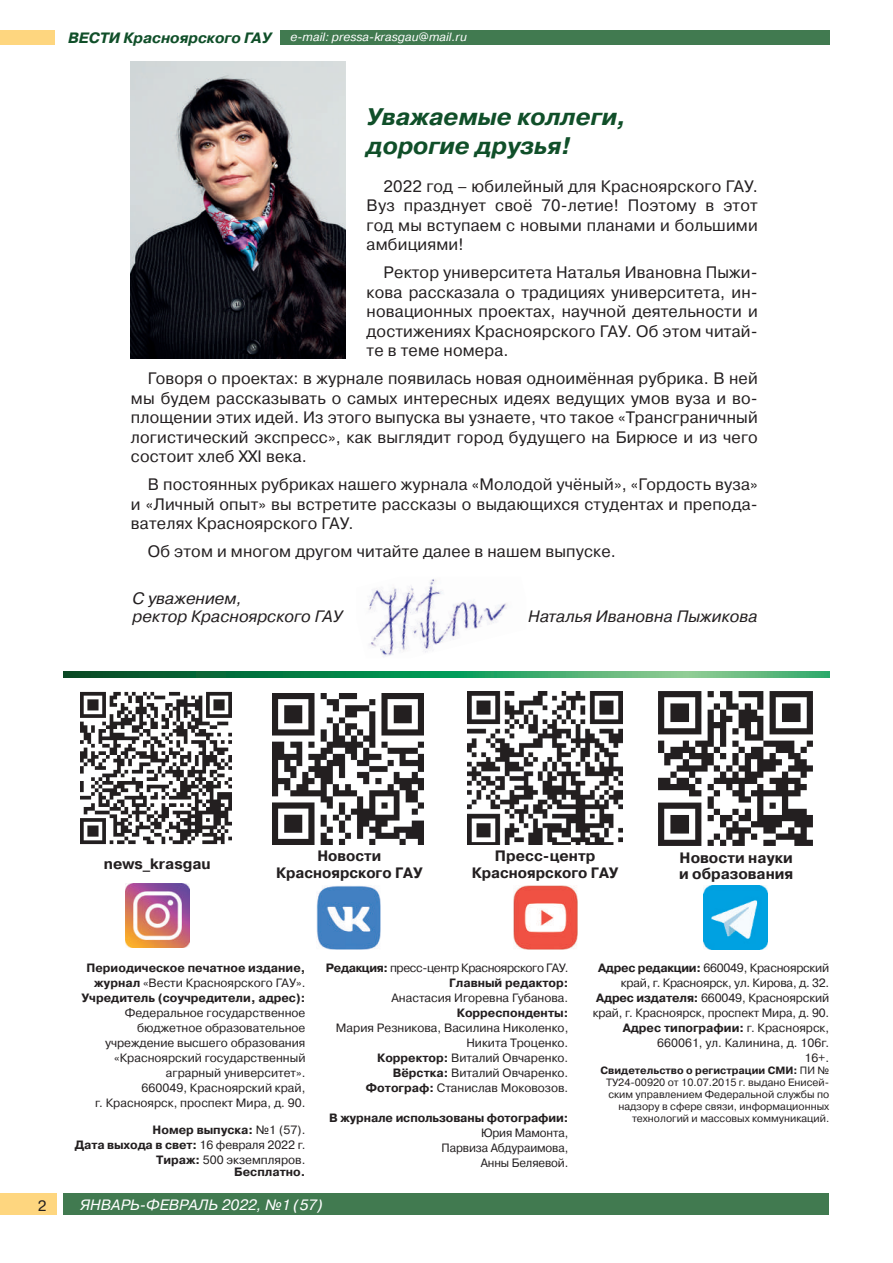
<style>
.page{position:relative;width:893px;height:1263px;background:#fff}
.page>*{position:absolute;margin:0;border:0;box-sizing:border-box;transform-origin:0 0}
.t1{font:italic 700 24px/28.5px "Pragmatica C";color:#104f29}
.t2{font:16.5px/19.5px "Pragmatica WINC";letter-spacing:.01em;color:#231f20;text-align:justify}
.t3{font:italic 16.5px/18px "Pragmatica C";color:#231f20}
.t4{font:700 15px/16.5px "Pragmatica WINC";color:#231f20;text-align:center}
.t5{font:italic 15px "Pragmatica C";color:#fff}
.t6{font:italic 700 15px "Pragmatica C";color:#104f29}
.t7{font:15px "Pragmatica WINC";color:#231f20}
.t8{font:12px/15px "Pragmatica WINC";color:#231f20;text-align:right}
.t9{font:700 12px/15px "Pragmatica WINC";color:#231f20;text-align:right}
.t10{font:12px/15px "Pragmatica WINC";letter-spacing:-.03em;color:#231f20;text-align:right}
.t11{font:italic 12px "Pragmatica C";color:#fff}
.t12{font:10.5px/12px "Pragmatica WINC";color:#231f20;text-align:right}
.s1{font-weight:400}
.s2{font-weight:700}
</style>
<div class="page">
<div style="left:64px;top:1194px;width:765px;height:21px;background:#417a50"></div>
<div style="left:0;top:1194px;width:56px;height:21px;background:#fed67f"></div>
<div style="left:280px;top:30px;width:549px;height:15px;background:#417a50"></div>
<div style="left:1px;top:30px;width:54px;height:15px;background:#fed67f"></div>
<img style="left:368px;top:579px;width:139px;height:78px">
<img style="left:131px;top:61px;width:215px;height:297px">
<img style="left:126px;top:883px;width:63px;height:64px">
<img style="left:273px;top:693px;width:150px;height:151px">
<img style="left:316px;top:886px;width:64px;height:64px">
<img style="left:468px;top:691px;width:154px;height:154px">
<img style="left:513px;top:886px;width:64px;height:63px">
<img style="left:81px;top:691px;width:151px;height:153px">
<img style="left:659px;top:691px;width:154px;height:154px">
<img style="left:704px;top:886px;width:64px;height:64px">
<svg style="left:64px;top:671px;width:765px;height:6px;background:#2c945b"></svg>
<p class="t6" style="left:68px;top:29px;width:205px">ВЕСТИ Красноярского ГАУ</p>
<p class="t11" style="left:290px;top:31px;width:178px">e-mail: pressa-krasgau@mail.ru</p>
<h1 class="t1" style="left:367px;top:103px;width:261px">Уважаемые коллеги, дорогие друзья!</h1>
<p class="t2" style="left:367px;top:176px;width:393px;text-indent:17px">2022 год – юбилейный для Красноярского ГАУ.<br>Вуз празднует своё 70-летие! Поэтому в этот год мы вступаем с новыми планами и большими амбициями!</p>
<p class="t2" style="left:367px;top:263px;width:393px;text-indent:17px">Ректор университета Наталья Ивановна Пыжи&shy;кова рассказала о традициях университета, ин&shy;новационных проектах, научной деятельности и достижениях Красноярского ГАУ. Об этом читай&shy;те в теме номера.</p>
<p class="t2" style="left:131px;top:369px;width:628px;text-indent:17px">Говоря о проектах: в журнале появилась новая одноимённая рубрика. В ней мы будем рассказывать о самых интересных идеях ведущих умов вуза и во&shy;площении этих идей. Из этого выпуска вы узнаете, что такое «Трансграничный логистический экспресс», как выглядит город будущего на Бирюсе и из чего состоит хлеб XXI века.</p>
<p class="t2" style="left:131px;top:475px;width:628px;text-indent:17px">В постоянных рубриках нашего журнала «Молодой учёный», «Гордость вуза» и «Личный опыт» вы встретите рассказы о выдающихся студентах и препода&shy;вателях Красноярского ГАУ.</p>
<p class="t2" style="left:148px;top:542px;width:469px">Об этом и многом другом читайте далее в нашем выпуске.</p>
<p class="t3" style="left:132px;top:589px;width:211px">С уважением,<br>ректор Красноярского ГАУ</p>
<p class="t3" style="left:528px;top:607px;width:231px">Наталья Ивановна Пыжикова</p>
<p class="t4" style="left:104px;top:855px;width:108px">news_krasgau</p>
<p class="t4" style="left:472px;top:848px;width:148px">Пресс-центр<br>Красноярского ГАУ</p>
<p class="t4" style="left:679px;top:850px;width:116px;text-align:left">Новости науки и образования</p>
<p class="t4" style="left:276px;top:848px;width:148px">Новости<br>Красноярского ГАУ</p>
<p class="t7" style="left:38px;top:1197px;width:10px">2</p>
<p class="t9" style="left:82px;top:960px;width:225px">Периодическое печатное издание, журнал <span class="s1">«Вести Красноярского ГАУ».<br></span>Учредитель (соучредители, адрес):</p>
<p class="t8" style="left:95px;top:1005px;width:212px">Федеральное государственное бюджетное образовательное учреждение высшего образования «Красноярский государственный аграрный университет».<br>660049, Красноярский край,<br>г. Красноярск, проспект Мира, д. 90.</p>
<p class="t8" style="left:75px;top:1123px;width:232px"><span class="s2">Номер выпуска:</span> №1 (57).<br><span class="s2">Дата выхода в свет:</span> 16 февраля 2022 г.<br><span class="s2">Тираж:</span> 500 экземпляров.</p>
<p class="t9" style="left:234px;top:1165px;width:73px">Бесплатно.</p>
<p class="t10" style="left:326px;top:960px;width:244px"><span class="s2">Редакция:</span> пресс-центр Красноярского ГАУ.<br><span class="s2">Главный редактор:</span></p>
<p class="t8" style="left:391px;top:990px;width:178px">Анастасия Игоревна Губанова.</p>
<p class="t9" style="left:457px;top:1005px;width:113px">Корреспонденты:</p>
<p class="t8" style="left:336px;top:1020px;width:234px">Мария Резникова, Василина Николенко,<br>Никита Троценко.<br><span class="s2">Корректор:</span> Виталий Овчаренко.<br><span class="s2">Вёрстка:</span> Виталий Овчаренко.<br><span class="s2">Ôотограф:</span> Станислав Моковозов.</p>
<p class="t9" style="left:329px;top:1110px;width:241px">В журнале использованы фотографии:</p>
<p class="t8" style="left:442px;top:1125px;width:128px">Юрия Мамонта,<br>Парвиза Абдураимова,<br>Анны Беляевой.</p>
<p class="t5" style="left:80px;top:1196px;width:244px">ЯНВАРЬ-ФЕВРАЛЬ 2022, №1 (57)</p>
<p class="t8" style="left:593px;top:960px;width:238px"><span class="s2">Адрес редакции:</span> 660049, Красноярский край, г. Красноярск, ул. Кирова, д. 32.<br><span class="s2">Адрес издателя:</span> 660049, Красноярский край, г. Красноярск, проспект Мира, д. 90.<br><span class="s2">Адрес типографии:</span> г. Красноярск,<br>660061, ул. Калинина, д. 106г.<br>16+ .</p>
<p class="t12" style="left:601px;top:1064px;width:230px"><span class="s2">Свидетельство о регистрации СМИ:</span> ПИ № ТУ24-00920 от 10.07.2015 г. выдано Енисей&shy;ским управлением Федеральной службы по надзору в сфере связи, информационных технологий и массовых коммуникаций.</p>
</div>
